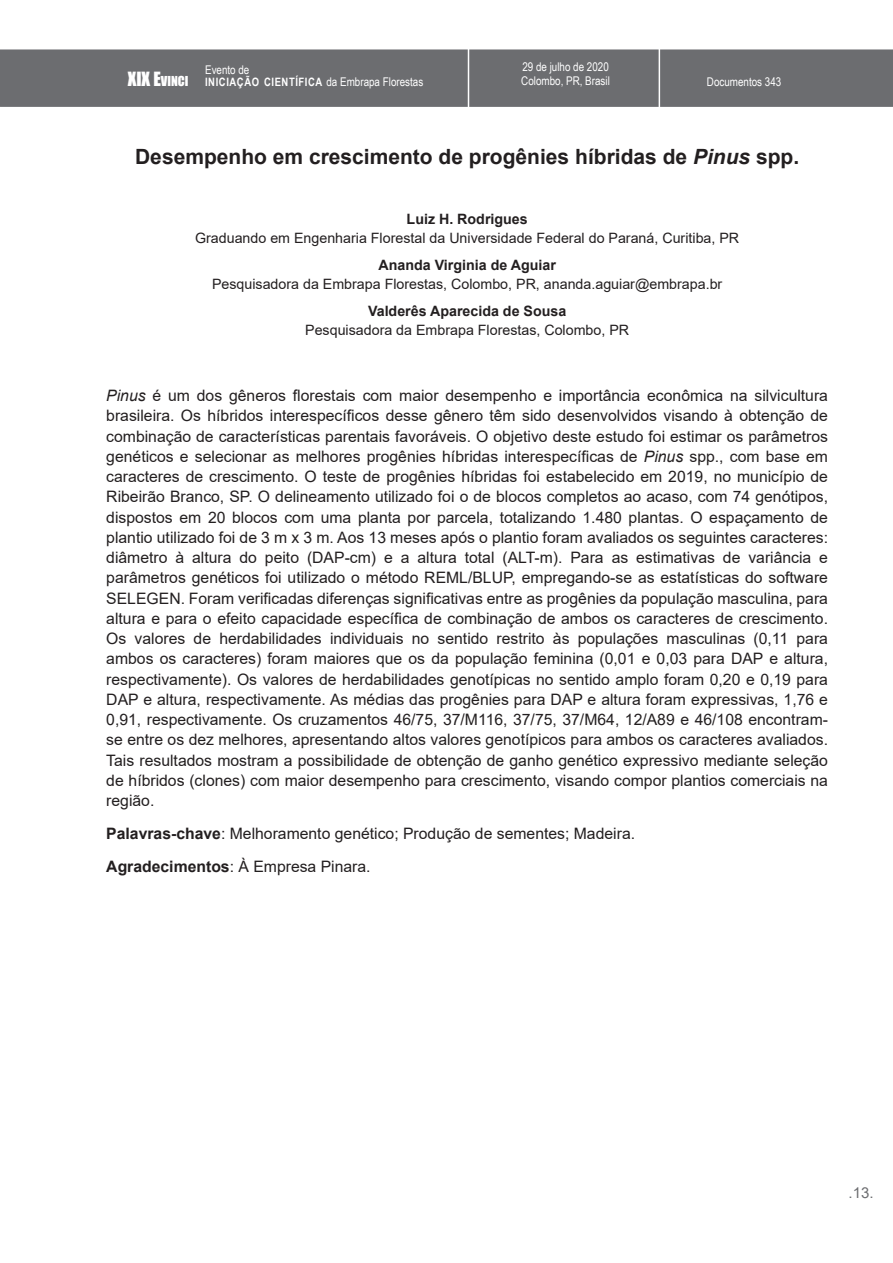
<style>
.page{position:relative;width:893px;height:1263px;background:#fff}
.page>*{position:absolute;margin:0;border:0;box-sizing:border-box;transform-origin:0 0}
.Doc_resumo_titulo{font:700 21px "Arial";color:#231f20}
.Doc_resumo_texto{font:15.75px/20.2px "Arial";color:#231f20;text-align:justify}
.t1{font:15px "Arial";color:#6c6d70}
.Doc_resumo_autores{font:14.25px/18.8px "Arial";color:#231f20;text-align:center}
.t2{font:12.6px "Impact";color:#fff}
.t3{font:12px/14.2px "Arial Narrow";color:#fff}
.t4{font:700 11.55px "Arial Narrow";letter-spacing:.05em;color:#fff}
.s1{font-size:18px}
.s2{font-weight:400;font-size:12px}
.s3{font-style:italic}
.s4{font-weight:700}
</style>
<div class="page">
<div style="left:0;top:49px;width:893px;height:58px;background:#6c6d70"></div>
<hr style="left:468px;top:39px;width:1px;height:73px;background:#fff">
<hr style="left:659px;top:43px;width:1px;height:73px;background:#fff">
<p class="t3" style="left:205px;top:63px;width:46px">Evento de</p>
<p class="t3" style="left:521px;top:59px;width:90px">29 de julho de 2020<br>Colombo, PR, Brasil</p>
<p class="t2" style="left:128px;top:71px;width:61px"><span class="s1">XIX E</span>VINCI</p>
<p class="t4" style="left:205px;top:73px;width:220px">INICIAÇÃO CIENTÍFICA <span class="s2">da Embrapa Florestas</span></p>
<p class="t3" style="left:707px;top:74px;width:76px">Documentos 343</p>
<p class="Doc_resumo_titulo" style="left:135px;top:142px;width:666px">Desempenho em crescimento de progênies híbridas de <span class="s3">Pinus</span> spp.</p>
<p class="Doc_resumo_autores" style="left:195px;top:210px;width:546px"><span class="s4">Luiz H. Rodrigues<br></span>Graduando em Engenharia Florestal da Universidade Federal do Paraná, Curitiba, PR</p>
<p class="Doc_resumo_autores" style="left:212px;top:256px;width:512px"><span class="s4">Ananda Virginia de Aguiar<br></span>Pesquisadora da Embrapa Florestas, Colombo, PR, ananda.aguiar@embrapa.br</p>
<p class="Doc_resumo_autores" style="left:305px;top:302px;width:325px"><span class="s4">Valderês Aparecida de Sousa<br></span>Pesquisadora da Embrapa Florestas, Colombo, PR</p>
<p class="Doc_resumo_texto" style="left:106px;top:385px;width:723px"><span class="s3">Pinus</span> é um dos gêneros florestais com maior desempenho e importância econômica na silvicultura brasileira. Os híbridos interespecíficos desse gênero têm sido desenvolvidos visando à obtenção de combinação de características parentais favoráveis. O objetivo deste estudo foi estimar os parâmetros genéticos e selecionar as melhores progênies híbridas interespecíficas de <span class="s3">Pinus</span> spp., com base em caracteres de crescimento. O teste de progênies híbridas foi estabelecido em 2019, no município de Ribeirão Branco, SP. O delineamento utilizado foi o de blocos completos ao acaso, com 74 genótipos, dispostos em 20 blocos com uma planta por parcela, totalizando 1.480 plantas. O espaçamento de plantio utilizado foi de 3 m x 3 m. Aos 13 meses após o plantio foram avaliados os seguintes caracteres: diâmetro à altura do peito (DAP-cm) e a altura total (ALT-m). Para as estimativas de variância e parâmetros genéticos foi utilizado o método REML/BLUP, empregando-se as estatísticas do software SELEGEN. Foram verificadas diferenças significativas entre as progênies da população masculina, para altura e para o efeito capacidade específica de combinação de ambos os caracteres de crescimento.<br>Os valores de herdabilidades individuais no sentido restrito às populações masculinas (0,11 para ambos os caracteres) foram maiores que os da população feminina (0,01 e 0,03 para DAP e altura, respectivamente). Os valores de herdabilidades genotípicas no sentido amplo foram 0,20 e 0,19 para DAP e altura, respectivamente. As médias das progênies para DAP e altura foram expressivas, 1,76 e 0,91, respectivamente. Os cruzamentos 46/75, 37/M116, 37/75, 37/M64, 12/A89 e 46/108 encontram&shy;se entre os dez melhores, apresentando altos valores genotípicos para ambos os caracteres avaliados.<br>Tais resultados mostram a possibilidade de obtenção de ganho genético expressivo mediante seleção de híbridos (clones) com maior desempenho para crescimento, visando compor plantios comerciais na região.</p>
<p class="Doc_resumo_texto" style="left:106px;top:823px;width:530px"><span class="s4">Palavras-chave</span>: Melhoramento genético; Produção de sementes; Madeira.</p>
<p class="Doc_resumo_texto" style="left:106px;top:856px;width:266px"><span class="s4">Agradecimentos</span>: À Empresa Pinara.</p>
<p class="t1" style="left:849px;top:1182px;width:27px">.13.</p>
</div>
